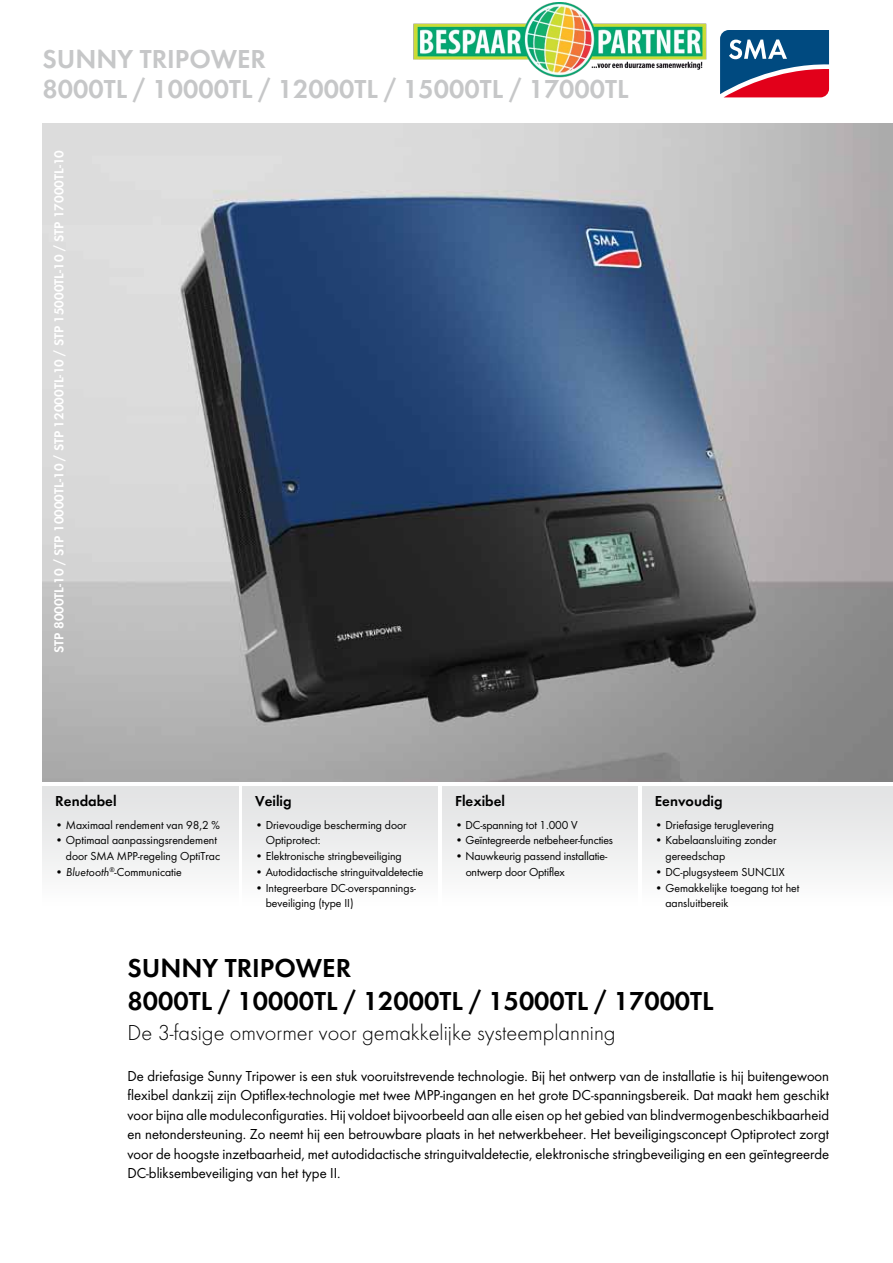
<style>
.page{position:relative;width:893px;height:1263px;background:#fff}
.page>*{position:absolute;margin:0;border:0;box-sizing:border-box;transform-origin:0 0}
.t1{font:600 27px/30px "SMA Futura Global";color:#c6c7c8}
.t2{font:600 27px/33px "SMA Futura Global";color:#000}
.t3{font:22.5px "SMA Futura Global Light";color:#000}
.t4{font:15px/19.5px "SMA Futura Global";color:#000;text-align:justify}
.t5{font:600 15px "SMA Futura Global";color:#000}
.t6{font:600 13.5px "SMA Futura Global";color:#fff}
.t7{font:12px/15.8px "SMA Futura Global";color:#000}
.s1{font-style:italic}
</style>
<div class="page">
<svg style="left:720px;top:30px;width:110px;height:68px;background:#655278"></svg>
<img style="left:43px;top:123px;width:850px;height:659px">
<div style="left:43px;top:787px;width:195px;height:119px;background:linear-gradient(to bottom,#e0e1e2,#fdfdfd)"></div>
<div style="left:242px;top:787px;width:196px;height:119px;background:linear-gradient(to bottom,#e0e1e2,#fdfdfd)"></div>
<div style="left:442px;top:787px;width:196px;height:119px;background:linear-gradient(to bottom,#e0e1e2,#fdfdfd)"></div>
<div style="left:642px;top:787px;width:251px;height:119px;background:linear-gradient(to bottom,#e0e1e2,#fdfdfd)"></div>
<img style="left:413px;top:3px;width:294px;height:75px">
<h1 class="t1" style="left:43px;top:43px;width:588px">SUNNY TRIPOWER<br>8000TL / 10000TL / 12000TL / 15000TL / 17000TL</h1>
<p class="t6" style="left:51px;top:653px;width:504px;rotate:-90deg">STP 8000TL-10 / STP 10000TL-10 / STP 12000TL-10 / STP 15000TL-10 / STP 17000TL-10</p>
<p class="t5" style="left:55px;top:792px;width:63px">Rendabel</p>
<p class="t7" style="left:55px;top:816px;width:166px">• Maximaal rendement van 98,2 %</p>
<p class="t7" style="left:55px;top:832px;width:166px;text-align:right">• Optimaal aanpassingsrendement door SMA MPP-regeling OptiTrac</p>
<p class="t7" style="left:55px;top:864px;width:128px">• <span class="s1">Bluetooth</span><sup>®</sup>-Communicatie</p>
<p class="t5" style="left:255px;top:792px;width:38px">Veilig</p>
<p class="t7" style="left:266px;top:816px;width:142px;text-indent:-11px">• Drievoudige bescherming door<br>Optiprotect:</p>
<p class="t7" style="left:255px;top:848px;width:148px">• Elektronische stringbeveiliging</p>
<p class="t7" style="left:255px;top:864px;width:170px">• Autodidactische stringuitvaldetectie</p>
<p class="t7" style="left:266px;top:879px;width:152px;text-indent:-11px">• Integreerbare DC-overspannings&shy;beveiliging (type II)</p>
<p class="t5" style="left:455px;top:792px;width:52px">Flexibel</p>
<p class="t7" style="left:455px;top:816px;width:124px">• DC-spanning tot 1.000 V</p>
<p class="t7" style="left:455px;top:832px;width:160px">• Geïntegreerde netbeheer-functies</p>
<p class="t7" style="left:466px;top:848px;width:143px;text-indent:-11px">• Nauwkeurig passend installatie&shy;ontwerp door Optiflex</p>
<p class="t5" style="left:655px;top:792px;width:69px">Eenvoudig</p>
<p class="t7" style="left:655px;top:816px;width:121px">• Driefasige teruglevering</p>
<p class="t7" style="left:665px;top:832px;width:113px;text-indent:-11px">• Kabelaansluiting zonder gereedschap</p>
<p class="t7" style="left:655px;top:864px;width:131px">• DC-plugsysteem SUNCLIX</p>
<p class="t7" style="left:665px;top:879px;width:135px;text-indent:-11px">• Gemakkelijke toegang tot het aansluitbereik</p>
<h1 class="t2" style="left:128px;top:951px;width:588px;text-indent:97px">Tripower<br>8000TL / 10000TL / 12000TL / 15000TL / 17000TL</h1>
<h2 class="t3" style="left:128px;top:1019px;width:490px">De 3-fasige omvormer voor gemakkelijke systeemplanning</h2>
<p class="t4" style="left:127px;top:1066px;width:703px">De driefasige Sunny Tripower is een stuk vooruitstrevende technologie. Bij het ontwerp van de installatie is hij buitengewoon flexibel dankzij zijn Optiflex-technologie met twee MPP-ingangen en het grote DC-spanningsbereik. Dat maakt hem geschikt voor bijna alle moduleconfiguraties. Hij voldoet bijvoorbeeld aan alle eisen op het gebied van blindvermogenbeschikbaarheid en netondersteuning. Zo neemt hij een betrouwbare plaats in het netwerkbeheer. Het beveiligingsconcept Optiprotect zorgt voor de hoogste inzetbaarheid, met autodidactische stringuitvaldetectie, elektronische stringbeveiliging en een geïntegreerde DC-bliksembeveiliging van het type II.</p>
<h1 class="t2" style="left:128px;top:951px;width:34px">Sunny</h1>
</div>
